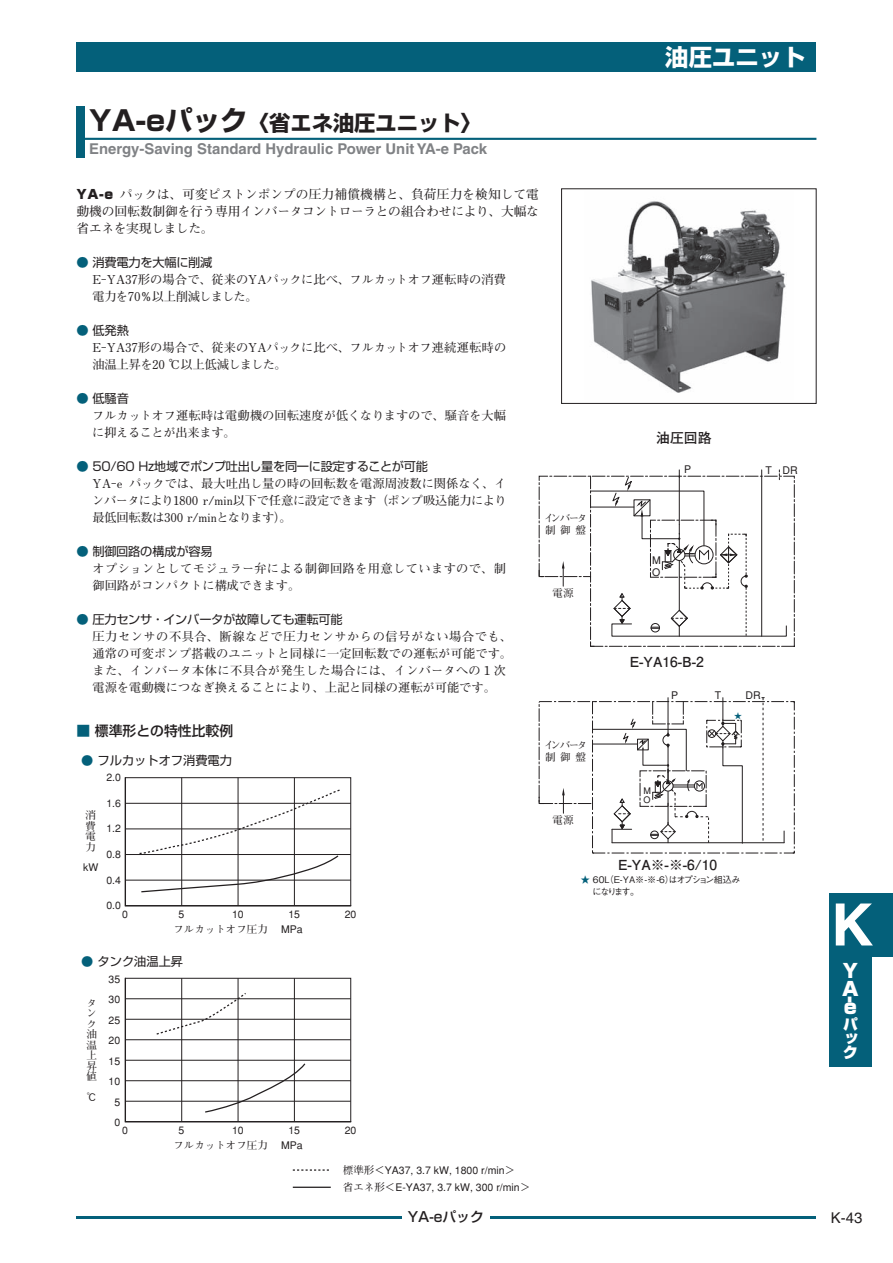
<style>
.page{position:relative;width:893px;height:1263px;background:#fff}
.page>*{position:absolute;margin:0;border:0;box-sizing:border-box;transform-origin:0 0}
.t1{font:700 58.5px "Helvetica";color:#fff}
.t2{font:700 23.4px "Shin Go Pro";color:#fff}
.t3{font:700 21.3px "Shin Go Pro";color:#231f20}
.t4{font:900 19.2px/17.9px "Shin Go Pro";color:#fff}
.t5{font:700 14.85px "Helvetica";color:#808285}
.t6{font:14.85px "Helvetica";color:#231f20}
.t7{font:900 14.85px/14.1px "Shin Go Pro";color:#fff;text-align:justify}
.t8{font:700 13.8px "Futo Go B101 Pro";color:#231f20}
.t9{font:500 13.8px "Shin Go Pro";color:#231f20}
.t10{font:700 12.75px/17px "Futo Min A101 Pro";letter-spacing:-.02em;color:#231f20;text-align:justify}
.t11{font:700 12.15px/17px "Futo Min A101 Pro";color:#231f20}
.t12{font:12.15px "Shin Go Pro";letter-spacing:-.02em;color:#231f20}
.t13{font:700 12.15px/17px "Futo Min A101 Pro";letter-spacing:.035em;color:#231f20}
.t14{font:12.15px "Shin Go";color:#231f20}
.t15{font:500 10.5px/20.5px "Gothic BBB";color:#231f20;text-align:center}
.t16{font:700 10.5px/10.5px "Futo Min A101";color:#231f20}
.t17{font:700 10.5px/12.8px "Futo Min A101 Pro";letter-spacing:-.125em;color:#231f20}
.t18{font:500 9.15px/12.1px "Gothic BBB Pro";letter-spacing:-.14em;color:#231f20}
.t19{font:500 9.15px/9.3px "Gothic BBB";color:#231f20}
.t20{font:8.55px "MS P Mincho";color:#04607a}
.s1{font-size:27.6px}
.s2{font-family:"Shin Go Pro";font-weight:900}
.s3{color:#04607a}
.s4{font-family:"Futo Min A101";font-weight:700}
</style>
<div class="page">
<div style="left:77px;top:43px;width:739px;height:29px;background:#04607a"></div>
<svg style="left:77px;top:1216px;width:739px;height:3px;background:#217289"></svg>
<div style="left:829px;top:957px;width:43px;height:110px;background:#04607a"></div>
<div style="left:829px;top:893px;width:64px;height:64px;background:#04607a"></div>
<svg style="left:77px;top:106px;width:8px;height:51px"></svg>
<hr style="left:77px;top:138px;width:739px;height:2px;background:#04607a">
<img style="left:591px;top:201px;width:195px;height:192px">
<div style="left:561px;top:189px;width:255px;height:215px;border:1px solid #231f20"></div>
<hr style="left:612px;top:842px;width:172px;height:1px;background:#231f20">
<svg style="left:784px;top:831px;width:1px;height:12px"></svg>
<svg style="left:762px;top:697px;width:2px;height:146px"></svg>
<svg style="left:539px;top:470px;width:256px;height:177px"></svg>
<svg style="left:538px;top:698px;width:205px;height:146px"></svg>
<svg style="left:293px;top:1169px;width:36px;height:2px"></svg>
<hr style="left:293px;top:1186px;width:38px;height:2px;background:#231f20">
<svg style="left:124px;top:977px;width:228px;height:146px"></svg>
<svg style="left:124px;top:777px;width:228px;height:130px"></svg>
<h3 class="t3" style="left:89px;top:106px;width:394px"><span class="s1">YA-eパック</span>〈省エネ油圧ユニット〉</h3>
<p class="t5" style="left:89px;top:140px;width:399px">Energy-Saving Standard Hydraulic Power Unit YA-e Pack</p>
<p class="t10" style="left:76px;top:184px;width:464px"><span class="s2">YA-e</span> パックは、可変ピストンポンプの圧力補償機構と、負荷圧力を検知して電動機の回転数制御を行う専用インバータコントローラとの組合わせにより、大幅な省エネを実現しました。</p>
<p class="t12" style="left:76px;top:252px;width:138px"><span class="s3">●</span> 消費電力を大幅に削減</p>
<p class="t11" style="left:92px;top:269px;width:415px">E−YA37形の場合で、従来のYAパックに比べ、フルカットオフ運転時の消費電力を70％以上削減しました。</p>
<p class="t12" style="left:76px;top:320px;width:54px"><span class="s3">●</span> 低発熱</p>
<p class="t11" style="left:92px;top:337px;width:415px">E−YA37形の場合で、従来のYAパックに比べ、フルカットオフ連続運転時の油温上昇を20 ℃以上低減しました。</p>
<p class="t12" style="left:76px;top:388px;width:54px"><span class="s3">●</span> 低騒音</p>
<p class="t11" style="left:92px;top:405px;width:415px">フルカットオフ運転時は電動機の回転速度が低くなりますので、騒音を大幅に抑えることが出来ます。</p>
<p class="t12" style="left:76px;top:456px;width:353px"><span class="s3">●</span> 50/60 Hz地域でポンプ吐出し量を同一に設定することが可能</p>
<p class="t11" style="left:92px;top:474px;width:416px;text-align:justify">YA−e パックでは、最大吐出し量の時の回転数を電源周波数に関係なく、インバータにより1800 r/min以下で任意に設定できます（ポンプ吸込能力により最低回転数は300 r/minとなります）。</p>
<p class="t12" style="left:76px;top:541px;width:138px"><span class="s3">●</span> 制御回路の構成が容易</p>
<p class="t13" style="left:92px;top:559px;width:415px">オプションとしてモジュラー弁による制御回路を用意していますので、制御回路がコンパクトに構成できます。</p>
<p class="t12" style="left:76px;top:609px;width:268px"><span class="s3">●</span> 圧力センサ・インバータが故障しても運転可能</p>
<p class="t11" style="left:92px;top:627px;width:421px">圧力センサの不具合、断線などで圧力センサからの信号がない場合でも、通常の可変ポンプ搭載のユニットと同様に一定回転数での運転が可能です。また、インバータ本体に不具合が発生した場合には、インバータへの１次電源を電動機につなぎ換えることにより、上記と同様の運転が可能です。</p>
<p class="t17" style="left:544px;top:510px;width:45px">インバータ制御盤</p>
<p class="t17" style="left:552px;top:585px;width:23px">電源</p>
<h2 class="t2" style="left:665px;top:39px;width:142px">油圧ユニット</h2>
<p class="t8" style="left:656px;top:427px;width:57px">油圧回路</p>
<p class="t15" style="left:684px;top:459px;width:9px">P</p>
<p class="t15" style="left:766px;top:460px;width:34px">T DR</p>
<p class="t15" style="left:652px;top:550px;width:10px">M</p>
<p class="t15" style="left:652px;top:562px;width:10px">O</p>
<p class="t8" style="left:630px;top:650px;width:75px">E-YA16-B-2</p>
<p class="t15" style="left:671px;top:685px;width:9px">P</p>
<p class="t15" style="left:715px;top:685px;width:8px">T</p>
<p class="t15" style="left:745px;top:685px;width:17px">DR</p>
<p class="t20" style="left:734px;top:711px;width:10px">★</p>
<p class="t9" style="left:77px;top:720px;width:158px"><span class="s3">■</span> 標準形との特性比較例</p>
<p class="t15" style="left:106px;top:767px;width:16px">2.0</p>
<p class="t15" style="left:106px;top:793px;width:16px">1.6</p>
<p class="t15" style="left:106px;top:819px;width:16px">1.2</p>
<p class="t15" style="left:106px;top:844px;width:16px">0.8</p>
<p class="t15" style="left:106px;top:870px;width:16px">0.4</p>
<p class="t15" style="left:106px;top:895px;width:16px">0.0</p>
<p class="t15" style="left:122px;top:904px;width:7px">0</p>
<p class="t15" style="left:179px;top:904px;width:7px">5</p>
<p class="t15" style="left:232px;top:904px;width:13px">10</p>
<p class="t15" style="left:288px;top:904px;width:13px">15</p>
<p class="t15" style="left:345px;top:904px;width:13px">20</p>
<p class="t14" style="left:81px;top:752px;width:152px"><span class="s3">●</span> フルカットオフ消費電力</p>
<p class="t16" style="left:86px;top:810px;width:12px;text-align:justify">消費電力</p>
<p class="t15" style="left:83px;top:857px;width:17px">kW</p>
<p class="t16" style="left:173px;top:924px;width:96px">フルカットオフ圧力</p>
<p class="t15" style="left:281px;top:919px;width:23px">MPa</p>
<p class="t14" style="left:81px;top:953px;width:103px"><span class="s3">●</span> タンク油温上昇</p>
<p class="t15" style="left:109px;top:969px;width:13px">35<br>30<br>25<br>20<br>15<br>10<br>5<br>0</p>
<p class="t16" style="left:86px;top:998px;width:12px">タンク油温上昇値</p>
<p class="t15" style="left:86px;top:1087px;width:10px">℃</p>
<p class="t15" style="left:122px;top:1120px;width:7px">0</p>
<p class="t15" style="left:179px;top:1120px;width:7px">5</p>
<p class="t15" style="left:232px;top:1120px;width:13px">10</p>
<p class="t15" style="left:288px;top:1120px;width:13px">15</p>
<p class="t15" style="left:345px;top:1120px;width:13px">20</p>
<p class="t16" style="left:173px;top:1140px;width:96px">フルカットオフ圧力</p>
<p class="t15" style="left:281px;top:1135px;width:23px">MPa</p>
<p class="t15" style="left:343px;top:1163px;width:189px;line-height:16.2px;text-align:left"><span class="s4">標準形</span>＜YA37, 3.7 kW, 1800 r/min＞<br><span class="s4">省エネ形</span>＜E-YA37, 3.7 kW, 300 r/min＞</p>
<p class="t9" style="left:408px;top:1205px;width:78px">YA-eパック</p>
<p class="t17" style="left:544px;top:737px;width:45px">インバータ制御盤</p>
<p class="t17" style="left:553px;top:813px;width:23px">電源</p>
<p class="t19" style="left:643px;top:786px;width:9px">M<br>O</p>
<p class="t8" style="left:618px;top:853px;width:101px">E-YA※-※-6/10</p>
<p class="t18" style="left:581px;top:872px;width:161px"><span class="s3">★</span> 60L（E-YA※-※-6）はオプション組込み　 になります。</p>
<h1 class="t1" style="left:831px;top:889px;width:44px">K</h1>
<h3 class="t4" style="left:841px;top:960px;width:19px">Ｙ<br>Ａ</h3>
<h3 class="t4" style="left:862px;top:996px;width:9px;rotate:90deg">-</h3>
<h3 class="t4" style="left:841px;top:996px;width:17px">ｅ</h3>
<p class="t7" style="left:843px;top:1015px;width:16px">パック</p>
<p class="t6" style="left:831px;top:1209px;width:33px">K-43</p>
</div>
